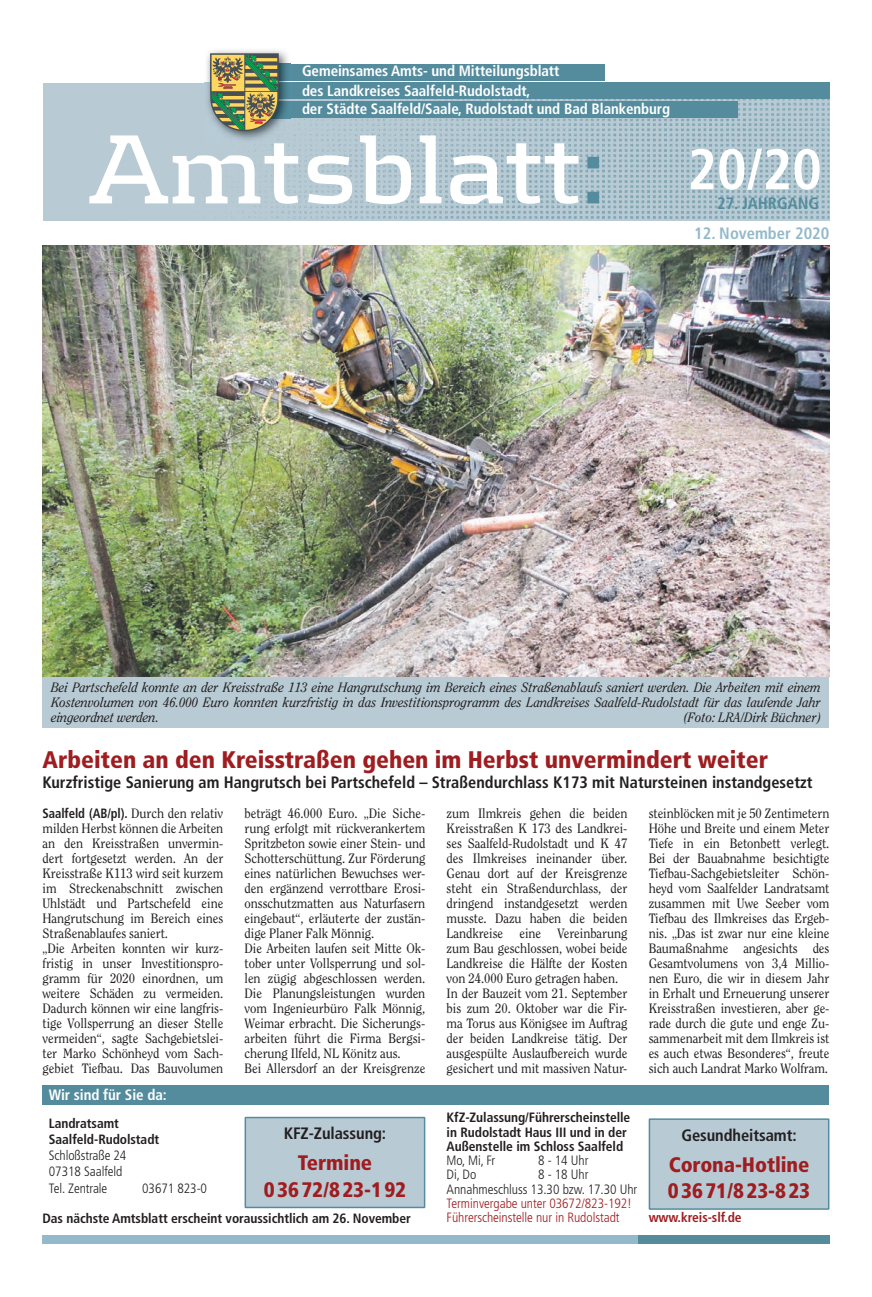
<style>
.page{position:relative;width:872px;height:1297px;background:#fff}
.page>*{position:absolute;margin:0;border:0;box-sizing:border-box;transform-origin:0 0}
.t1{font:700 102px "Kontrapunkt";letter-spacing:-.005em;color:#fff}
.t2{font:700 condensed 57px "Frutiger LT Std";color:#fff}
.t3{font:900 condensed 24px "Frutiger LT Std";color:#9f1d20}
.t4{font:900 condensed 21px/26.2px "Frutiger LT Std";letter-spacing:-.005em;color:#9f1d20}
.t5{font:700 condensed 16.5px "Frutiger LT Std";color:#231f20}
.t6{font:700 condensed 16.5px "Frutiger LT Std";color:#93b9ca}
.t7{font:700 condensed 16.5px "Frutiger LT Std";color:#548c9e}
.t8{font:700 condensed 15px/20px "Frutiger LT Std";letter-spacing:-.005em;color:#fff}
.t9{font:13.5px/15px "Clearface Std";letter-spacing:-.005em;color:#231f20;scale:.94 1}
.t10{font:italic 13.5px/15px "Clearface Std";color:#231f20;text-align:justify;scale:.95 1}
.t11{font:700 condensed 13.5px/14.2px "Frutiger LT Std";letter-spacing:-.005em;color:#231f20}
.t12{font:300 condensed 13.5px/16.2px "Frutiger LT Std";letter-spacing:-.005em;color:#231f20}
.t13{font:300 condensed 13.5px/14.2px "Frutiger LT Std";letter-spacing:-.005em;color:#9f1d20}
.t14{font:700 condensed 13.5px "Frutiger LT Std";letter-spacing:-.005em;color:#231f20;scale:.94 1}
.t15{font:700 condensed 13.5px "Frutiger LT Std";letter-spacing:-.005em;color:#9f1d20}
.s1{color:#548c9e}
.s2{font-family:"Clearface Std";font-weight:400;font-stretch:normal}
</style>
<div class="page">
<div style="left:43px;top:83px;width:786px;height:137px;background:#b8cbd4"></div>
<img style="left:193px;top:99px;width:636px;height:120px">
<div style="left:276px;top:64px;width:329px;height:16px;background:#548c9e"></div>
<div style="left:266px;top:102px;width:472px;height:16px;background:#548c9e"></div>
<div style="left:274px;top:82px;width:555px;height:17px;background:#548c9e"></div>
<div style="left:43px;top:1235px;width:595px;height:9px;background:#93b9ca"></div>
<div style="left:638px;top:1235px;width:191px;height:9px;background:#548c9e"></div>
<div style="left:649px;top:1119px;width:179px;height:90px;background:#b8cbd4"></div>
<div style="left:648px;top:1118px;width:181px;height:92px;border:2px solid #548c9e"></div>
<div style="left:245px;top:1117px;width:179px;height:90px;background:#b8cbd4"></div>
<div style="left:244px;top:1117px;width:181px;height:91px;border:2px solid #548c9e"></div>
<div style="left:43px;top:1085px;width:786px;height:19px;background:#548c9e"></div>
<svg style="left:193px;top:53px;width:108px;height:93px"></svg>
<div style="left:43px;top:677px;width:786px;height:50px;background:#b8cbd4"></div>
<img style="left:43px;top:245px;width:786px;height:432px">
<p class="t8" style="left:302px;top:61px;width:259px">Gemeinsames Amts- und Mitteilungsblatt des Landkreises Saalfeld-Rudolstadt,</p>
<p class="t8" style="left:302px;top:99px;width:369px">der Städte Saalfeld/Saale, Rudolstadt und Bad Blankenburg</p>
<h1 class="t1" style="left:89px;top:110px;width:516px">Amtsblatt<span class="s1">:</span></h1>
<h2 class="t2" style="left:687px;top:136px;width:136px">20/20</h2>
<p class="t7" style="left:717px;top:194px;width:104px">27. JAHRGANG</p>
<p class="t6" style="left:694px;top:223px;width:137px">12. November 2020</p>
<p class="t10" style="left:51px;top:680px;width:812px">Bei Partschefeld konnte an der Kreisstraße 113 eine Hangrutschung im Bereich eines Straßenablaufs saniert werden. Die Arbeiten mit einem Kostenvolumen von 46.000 Euro konnten kurzfristig in das Investitionsprogramm des Landkreises Saalfeld-Rudolstadt für das laufende Jahr eingeordnet werden.</p>
<p class="t10" style="left:683px;top:710px;width:146px">(Foto: LRA/Dirk Büchner)</p>
<h3 class="t3" style="left:43px;top:745px;width:727px">Arbeiten an den Kreisstraßen gehen im Herbst unvermindert weiter</h3>
<p class="t5" style="left:43px;top:772px;width:771px">Kurzfristige Sanierung am Hangrutsch bei Partschefeld – Straßendurchlass K173 mit Natursteinen instandgesetzt</p>
<p class="t14" style="left:43px;top:805px;width:194px">Saalfeld (AB/pl). <span class="s2">Durch den relativ</span></p>
<p class="t9" style="left:43px;top:821px;width:194px">milden Herbst können die Arbeiten an den Kreisstraßen unvermin&shy;dert fortgesetzt werden. An der<br>Kreisstraße K113 wird seit kurzem im Streckenabschnitt zwischen<br>Uhlstädt und Partschefeld eine<br>Hangrutschung im Bereich eines<br>Straßenablaufes saniert.<br>„Die Arbeiten konnten wir kurz&shy;fristig in unser Investitionspro&shy;gramm für 2020 einordnen, um weitere Schäden zu vermeiden.<br>Dadurch können wir eine langfris&shy;tige Vollsperrung an dieser Stelle vermeiden“, sagte Sachgebietslei&shy;ter Marko Schönheyd vom Sach&shy;gebiet Tiefbau. Das Bauvolumen</p>
<p class="t8" style="left:49px;top:1085px;width:119px">Wir sind für Sie da:</p>
<p class="t9" style="left:244px;top:806px;width:194px">beträgt 46.000 Euro. „Die Siche&shy;rung erfolgt mit rückverankertem Spritzbeton sowie einer Stein- und Schotterschüttung. Zur Förderung eines natürlichen Bewuchses wer&shy;den ergänzend verrottbare Erosi&shy;onsschutzmatten aus Naturfasern eingebaut“, erläuterte der zustän&shy;dige Planer Falk Mönnig.<br>Die Arbeiten laufen seit Mitte Ok&shy;tober unter Vollsperrung und sol&shy;len zügig abgeschlossen werden.<br>Die Planungsleistungen wurden vom Ingenieurbüro Falk Mönnig, Weimar erbracht. Die Sicherungs&shy;arbeiten führt die Firma Bergsi&shy;cherung Ilfeld, NL Könitz aus.<br>Bei Allersdorf an der Kreisgrenze</p>
<p class="t9" style="left:446px;top:806px;width:194px">zum Ilmkreis gehen die beiden<br>Kreisstraßen K 173 des Landkrei&shy;ses Saalfeld-Rudolstadt und K 47 des Ilmkreises ineinander über.<br>Genau dort auf der Kreisgrenze steht ein Straßendurchlass, der dringend instandgesetzt werden musste. Dazu haben die beiden<br>Landkreise eine Vereinbarung zum Bau geschlossen, wobei beide<br>Landkreise die Hälfte der Kosten von 24.000 Euro getragen haben.<br>In der Bauzeit vom 21. September bis zum 20. Oktober war die Fir&shy;ma Torus aus Königsee im Auftrag der beiden Landkreise tätig. Der ausgespülte Auslaufbereich wurde gesichert und mit massiven Natur-</p>
<p class="t9" style="left:648px;top:805px;width:194px;text-align:justify">steinblöcken mit je 50 Zentimetern Höhe und Breite und einem Meter Tiefe in ein Betonbett verlegt.<br>Bei der Bauabnahme besichtigte Tiefbau-Sachgebietsleiter Schön&shy;heyd vom Saalfelder Landratsamt zusammen mit Uwe Seeber vom Tiefbau des Ilmkreises das Ergeb&shy;nis. „Das ist zwar nur eine kleine Baumaßnahme angesichts des Gesamtvolumens von 3,4 Millio&shy;nen Euro, die wir in diesem Jahr in Erhalt und Erneuerung unserer Kreisstraßen investieren, aber ge&shy;rade durch die gute und enge Zu&shy;sammenarbeit mit dem Ilmkreis ist es auch etwas Besonderes“, freute sich auch Landrat Marko Wolfram.</p>
<p class="t11" style="left:49px;top:1115px;width:112px;line-height:16.2px">Landratsamt<br>Saalfeld-Rudolstadt</p>
<p class="t12" style="left:49px;top:1148px;width:79px">Schloßstraße 24<br>07318 Saalfeld<br>Tel. Zentrale</p>
<p class="t5" style="left:284px;top:1123px;width:104px">KFZ-Zulassung:</p>
<h3 class="t4" style="left:264px;top:1150px;width:144px;text-align:center">Termine<br>0 36 72/8 23-1 92</h3>
<p class="t11" style="left:43px;top:1211px;width:370px">Das nächste Amtsblatt erscheint voraussichtlich am 26. November</p>
<p class="t12" style="left:142px;top:1180px;width:66px">03671 823-0</p>
<p class="t11" style="left:446px;top:1110px;width:185px">KfZ-Zulassung/Führerscheinstelle in Rudolstadt Haus III und in der<br>Außenstelle im Schloss Saalfeld</p>
<p class="t12" style="left:446px;top:1152px;width:50px">Mo, Mi, Fr</p>
<p class="t12" style="left:538px;top:1152px;width:52px">8 - 14 Uhr</p>
<p class="t12" style="left:446px;top:1167px;width:31px">Di, Do</p>
<p class="t12" style="left:446px;top:1168px;width:192px;line-height:14.2px;text-indent:92px">8 - 18 Uhr<br>Annahmeschluss 13.30 bzw. 17.30 Uhr</p>
<p class="t13" style="left:446px;top:1196px;width:187px">Terminvergabe unter 03672/823-192!<br>Führerscheinstelle nur in Rudolstadt</p>
<p class="t5" style="left:681px;top:1125px;width:117px">Gesundheitsamt:</p>
<h3 class="t4" style="left:668px;top:1151px;width:144px">Corona-Hotline<br>0 36 71/8 23-8 23</h3>
<p class="t15" style="left:648px;top:1209px;width:94px">www.kreis-slf.de</p>
</div>
